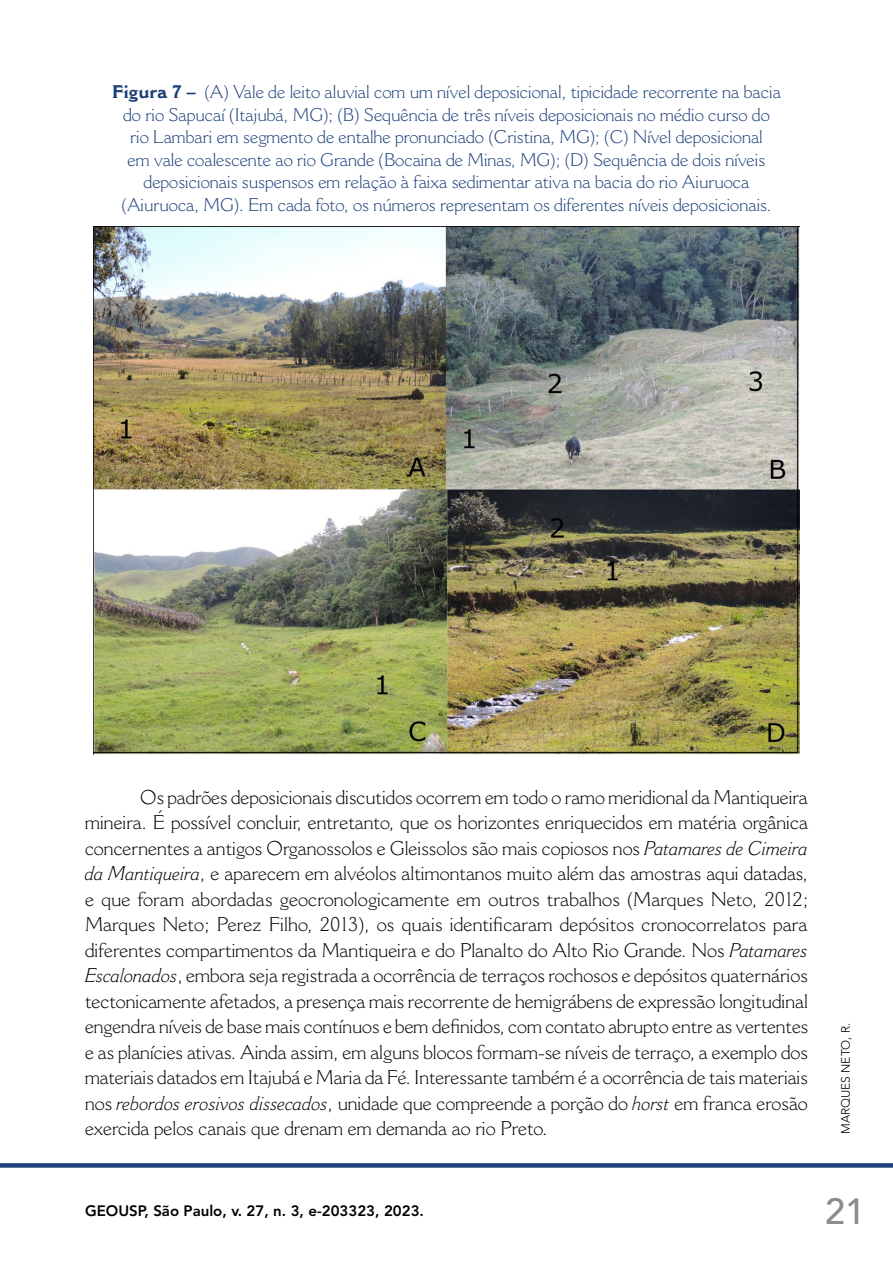
<style>
.page{position:relative;width:893px;height:1263px;background:#fff}
.page>*{position:absolute;margin:0;border:0;box-sizing:border-box;transform-origin:0 0}
.t1{font:500 36px "Avenir LT Std";color:#8a8c8e}
.t2{font:300 19.5px/25.5px "Cantoria MT Std";color:#000;text-align:justify}
.t3{font:300 18px/22.5px "Cantoria MT Std";color:#1c3f7a;text-align:center}
.t4{font:800 15px "Avenir LT Std";color:#000}
.t5{font:300 12px "Avenir LT Std";color:#000}
.s1{font-weight:700}
.s2{font-style:italic}
</style>
<div class="page">
<div style="left:0;top:1163px;width:893px;height:5px;background:#1c3f7a"></div>
<img style="left:94px;top:227px;width:705px;height:528px">
<p class="t3" style="left:112px;top:81px;width:670px"><span class="s1">Figura 7 –</span> (A) Vale de leito aluvial com um nível deposicional, tipicidade recorrente na bacia do rio Sapucaí (Itajubá, MG); (B) Sequência de três níveis deposicionais no médio curso do rio Lambari em segmento de entalhe pronunciado (Cristina, MG); (C) Nível deposicional<br>em vale coalescente ao rio Grande (Bocaina de Minas, MG); (D) Sequência de dois níveis deposicionais suspensos em relação à faixa sedimentar ativa na bacia do rio Aiuruoca (Aiuruoca, MG). Em cada foto, os números representam os diferentes níveis deposicionais.</p>
<p class="t2" style="left:85px;top:784px;width:725px;text-indent:55px">Os padrões deposicionais discutidos ocorrem em todo o ramo meridional da Mantiqueira mineira. É possível concluir, entretanto, que os horizontes enriquecidos em matéria orgânica concernentes a antigos Organossolos e Gleissolos são mais copiosos nos <span class="s2">Patamares de Cimeira da Mantiqueira</span>, e aparecem em alvéolos altimontanos muito além das amostras aqui datadas, e que foram abordadas geocronologicamente em outros trabalhos (Marques Neto, 2012; Marques Neto; Perez Filho, 2013), os quais identificaram depósitos cronocorrelatos para diferentes compartimentos da Mantiqueira e do Planalto do Alto Rio Grande. Nos <span class="s2">Patamares Escalonados</span>, embora seja registrada a ocorrência de terraços rochosos e depósitos quaternários tectonicamente afetados, a presença mais recorrente de hemigrábens de expressão longitudinal engendra níveis de base mais contínuos e bem definidos, com contato abrupto entre as vertentes e as planícies ativas. Ainda assim, em alguns blocos formam-se níveis de terraço, a exemplo dos materiais datados em Itajubá e Maria da Fé. Interessante também é a ocorrência de tais materiais nos <span class="s2">rebordos erosivos dissecados</span>, unidade que compreende a porção do <span class="s2">horst</span> em franca erosão exercida pelos canais que drenam em demanda ao rio Preto.</p>
<p class="t5" style="left:838px;top:1134px;width:112px;rotate:-90deg">MARQUES NETO, R.</p>
<p class="t4" style="left:85px;top:1202px;width:340px">GEOUSP, São Paulo, v. 27, n. 3, e-203323, 2023.</p>
<h1 class="t1" style="left:825px;top:1191px;width:42px">21</h1>
</div>
